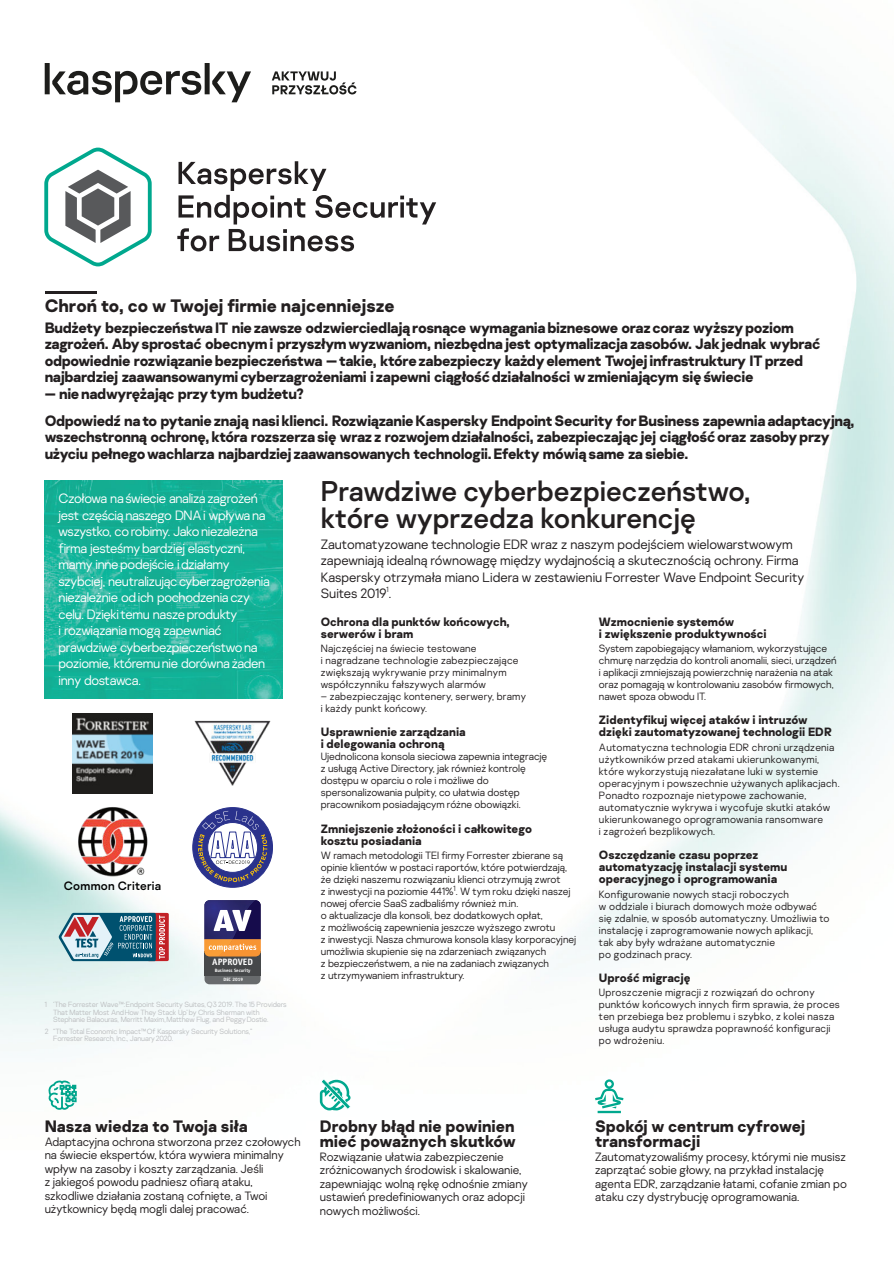
<style>
.page{position:relative;width:894px;height:1264px;background:#fff}
.page>*{position:absolute;margin:0;border:0;box-sizing:border-box;transform-origin:0 0}
.t1{font:28.5px/27px "Kaspersky Sans";color:#231f20}
.t2{font:700 18px "Kaspersky Sans";color:#231f20}
.t3{font:700 16.5px/15px "Kaspersky Sans";color:#231f20}
.t4{font:700 15px/16.5px "Kaspersky Sans";letter-spacing:-.025em;color:#231f20}
.t5{font:300 13.5px/16.5px "Kaspersky Sans";letter-spacing:-.025em;color:#fff}
.t6{font:300 13.5px/16.5px "Kaspersky Sans";color:#231f20}
.t7{font:12.15px "Kaspersky Sans";letter-spacing:.02em;color:#000}
.t8{font:300 12px/13.5px "Kaspersky Sans";color:#231f20}
.t9{font:700 12px/12px "Kaspersky Sans";color:#231f20}
.t10{font:300 10.5px/12px "Kaspersky Sans";color:#231f20}
.t11{font:300 10.5px/12px "Kaspersky Sans";letter-spacing:.02em;color:#231f20}
.t12{font:700 9.3px "Officina Sans Std";color:#fff}
.t13{font:300 7.5px/7.5px "Kaspersky Sans";letter-spacing:-.015em;color:#bcbec0}
.t14{font:700 4.8px "Officina Sans Std";color:#fff}
</style>
<div class="page">
<img style="left:0;top:44px;width:893px;height:1070px">
<hr style="left:45px;top:291px;width:52px;height:2px;background:#231f20">
<svg style="left:272px;top:71px;width:84px;height:23px"></svg>
<svg style="left:45px;top:63px;width:206px;height:39px"></svg>
<svg style="left:595px;top:1079px;width:28px;height:34px"></svg>
<svg style="left:320px;top:1078px;width:31px;height:32px"></svg>
<svg style="left:48px;top:1079px;width:29px;height:31px"></svg>
<svg style="left:59px;top:912px;width:110px;height:49px"></svg>
<svg style="left:204px;top:975px;width:56px;height:9px"></svg>
<div style="left:204px;top:951px;width:56px;height:24px;background:#46484a"></div>
<svg style="left:204px;top:900px;width:56px;height:56px"></svg>
<img style="left:45px;top:480px;width:238px;height:218px">
<svg style="left:193px;top:807px;width:79px;height:80px"></svg>
<img style="left:73px;top:802px;width:78px;height:77px">
<img style="left:73px;top:713px;width:79px;height:80px">
<img style="left:193px;top:718px;width:79px;height:70px">
<svg style="left:177px;top:161px;width:259px;height:90px"></svg>
<svg style="left:44px;top:148px;width:108px;height:118px"></svg>
<h2 class="t2" style="left:45px;top:299px;width:351px">Chroń to, co w Twojej firmie najcenniejsze</h2>
<p class="t4" style="left:45px;top:321px;width:777px">Budżety bezpieczeństwaIT niezawsze odzwierciedlająrosnące wymaganiabiznesowe orazcoraz wyższypoziom zagrożeń. Abysprostać obecnymi przyszłymwyzwaniom, niezbędnajest optymalizacjazasobów. Jakjednak wybrać odpowiednie rozwiązaniebezpieczeństwa —takie, którezabezpieczy każdyelement Twojejinfrastruktury ITprzed najbardziej zaawansowanymicyberzagrożeniami i zapewni ciągłośćdziałalności wzmieniającym sięświecie</p>
<h3 class="t4" style="left:45px;top:381px;width:811px;line-height:27px">— nienadwyrężając przytym budżetu?<br>Odpowiedź nato pytanieznają nasiklienci. RozwiązanieKaspersky EndpointSecurity forBusiness zapewniaadaptacyjną,</h3>
<h3 class="t4" style="left:45px;top:430px;width:786px">wszechstronną ochronę,która rozszerzasię wraz z rozwojemdziałalności, zabezpieczającjej ciągłośćoraz zasobyprzy użyciu pełnegowachlarza najbardziej zaawansowanych technologii.Efekty mówiąsame zasiebie.</h3>
<p class="t5" style="left:59px;top:491px;width:213px">Czołowa naświecie analizazagrożeń jest częściąnaszego DNAi wpływana wszystko, corobimy. Jakoniezależna firma jesteśmybardziej elastyczni, mamy innepodejście idziałamy szybciej, neutralizująccyberzagrożenia niezależnie odich pochodzeniaczy celu. Dziękitemu naszeprodukty<br>i rozwiązaniamogą zapewniać prawdziwe cyberbezpieczeństwona poziomie, któremunie dorównażaden inny dostawca.</p>
<p class="t7" style="left:64px;top:880px;width:99px">Common Criteria</p>
<p class="t12" style="left:212px;top:958px;width:42px">APPROVED</p>
<p class="t14" style="left:214px;top:968px;width:37px">Business Security</p>
<p class="t14" style="left:223px;top:977px;width:21px">DEC 2019</p>
<p class="t13" style="left:53px;top:1001px;width:235px;text-indent:-9px">1 ‘The Forrester Wave™:Endpoint Security Suites, Q3 2019. The 15 Providers<br>That Matter Most AndHow They Stack Up’by Chris Sherman with<br>Stephanie Balaouras, Merritt Maxim,Matthew Flug, and PeggyDostie.</p>
<p class="t13" style="left:53px;top:1028px;width:201px;text-indent:-9px">2 “The Total Economic Impact™Of Kaspersky Security Solutions,”<br>Forrester Research, Inc., January2020.</p>
<h1 class="t1" style="left:321px;top:480px;width:431px">Prawdziwe cyberbezpieczeństwo, które wyprzedza konkurencję</h1>
<p class="t6" style="left:321px;top:537px;width:484px">Zautomatyzowane technologie EDR wraz z naszym podejściem wielowarstwowym zapewniają idealną równowagę między wydajnością a skutecznością ochrony. Firma Kaspersky otrzymała miano Lidera w zestawieniu Forrester Wave Endpoint Security Suites 2019<sup>1</sup>.</p>
<p class="t9" style="left:321px;top:616px;width:190px">Ochrona dla punktów końcowych, serwerów i bram</p>
<p class="t11" style="left:321px;top:643px;width:199px">Najczęściej na świecie testowane<br>i nagradzane technologie zabezpieczające zwiększają wykrywanie przy minimalnym współczynniku fałszywych alarmów</p>
<p class="t11" style="left:321px;top:691px;width:207px">– zabezpieczając kontenery, serwery, bramy i każdy punkt końcowy.</p>
<p class="t9" style="left:321px;top:727px;width:146px">Usprawnienie zarządzania i delegowania ochroną</p>
<p class="t10" style="left:321px;top:751px;width:228px">Ujednolicona konsola sieciowa zapewnia integrację z usługą Active Directory, jak również kontrolę dostępu w oparciu o role i możliwe do spersonalizowania pulpity, co ułatwia dostęp pracownikom posiadającym różne obowiązki.</p>
<p class="t9" style="left:321px;top:824px;width:213px">Zmniejszenie złożoności i całkowitego kosztu posiadania</p>
<p class="t10" style="left:321px;top:850px;width:257px">W ramach metodologii TEI firmy Forrester zbierane są opinie klientów w postaci raportów, które potwierdzają, że dzięki naszemu rozwiązaniu klienci otrzymują zwrot<br>z inwestycji na poziomie 441%<sup>1</sup>. W tym roku dzięki naszej nowej ofercie SaaS zadbaliśmy również m.in.<br>o aktualizacje dla konsoli, bez dodatkowych opłat,<br>z możliwością zapewnienia jeszcze wyższego zwrotu<br>z inwestycji. Nasza chmurowa konsola klasy korporacyjnej umożliwia skupienie się na zdarzeniach związanych<br>z bezpieczeństwem, a nie na zadaniach związanych<br>z utrzymywaniem infrastruktury.</p>
<p class="t9" style="left:598px;top:616px;width:169px">Wzmocnienie systemów<br>i zwiększenie produktywności</p>
<p class="t10" style="left:598px;top:643px;width:239px">System zapobiegający włamaniom, wykorzystujące chmurę narzędzia do kontroli anomalii, sieci, urządzeń i aplikacji zmniejszają powierzchnię narażenia na atak oraz pomagają w kontrolowaniu zasobów firmowych, nawet spoza obwodu IT.</p>
<p class="t9" style="left:598px;top:715px;width:234px">Zidentyfikuj więcej ataków i intruzów dzięki zautomatyzowanej technologii EDR</p>
<p class="t11" style="left:598px;top:742px;width:242px">Automatyczna technologia EDR chroni urządzenia użytkowników przed atakami ukierunkowanymi, które wykorzystują niezałatane luki w systemie operacyjnym i powszechnie używanych aplikacjach.<br>Ponadto rozpoznaje nietypowe zachowanie, automatycznie wykrywa i wycofuje skutki ataków ukierunkowanego oprogramowania ransomware<br>i zagrożeń bezplikowych.</p>
<p class="t9" style="left:598px;top:850px;width:190px">Oszczędzanie czasu poprzez automatyzację instalacji systemu operacyjnego i oprogramowania</p>
<p class="t11" style="left:598px;top:888px;width:232px">Konfigurowanie nowych stacji roboczych<br>w oddziale i biurach domowych może odbywać się zdalnie, w sposób automatyczny. Umożliwia to instalację i zaprogramowanie nowych aplikacji, tak aby były wdrażane automatycznie<br>po godzinach pracy.</p>
<p class="t9" style="left:598px;top:973px;width:93px">Uprość migrację</p>
<p class="t11" style="left:598px;top:987px;width:242px">Uproszczenie migracji z rozwiązań do ochrony punktów końcowych innych firm sprawia, że proces ten przebiega bez problemu i szybko, z kolei nasza usługa audytu sprawdza poprawność konfiguracji po wdrożeniu.</p>
<h3 class="t3" style="left:45px;top:1120px;width:204px">Nasza wiedza to Twoja siła</h3>
<p class="t8" style="left:45px;top:1136px;width:257px">Adaptacyjna ochrona stworzona przez czołowych na świecie ekspertów, która wywiera minimalny wpływ na zasoby i koszty zarządzania. Jeśli<br>z jakiegoś powodu padniesz ofiarą ataku, szkodliwe działania zostaną cofnięte, a Twoi użytkownicy będą mogli dalej pracować.</p>
<h3 class="t3" style="left:320px;top:1120px;width:197px">Drobny błąd nie powinien mieć poważnych skutków</h3>
<p class="t8" style="left:320px;top:1151px;width:209px">Rozwiązanie ułatwia zabezpieczenie zróżnicowanych środowisk i skalowanie, zapewniając wolną rękę odnośnie zmiany ustawień predefiniowanych oraz adopcji nowych możliwości.</p>
<h3 class="t3" style="left:595px;top:1120px;width:212px">Spokój w centrum cyfrowej transformacji</h3>
<p class="t8" style="left:595px;top:1151px;width:253px">Zautomatyzowaliśmy procesy, którymi nie musisz zaprzątać sobie głowy, na przykład instalację agenta EDR, zarządzanie łatami, cofanie zmian po ataku czy dystrybucję oprogramowania.</p>
</div>
